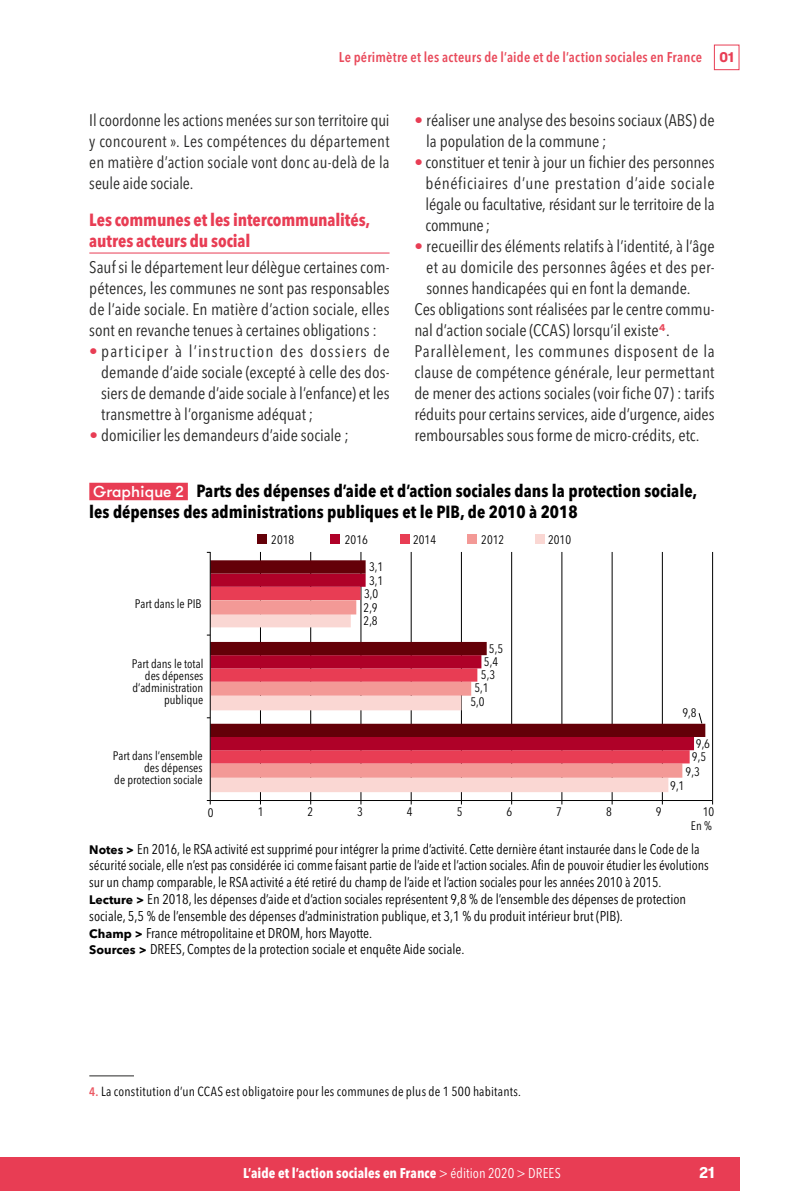
<style>
.page{position:relative;width:794px;height:1191px;background:#fff}
.page>*{position:absolute;margin:0;border:0;box-sizing:border-box;transform-origin:0 0}
.t1{font:700 condensed 17.5px/21px "Avenir Next LT Pro";color:#000}
.t2{font:700 condensed 17.5px/21px "Avenir Next LT Pro";letter-spacing:-.005em;color:#e83d54}
.t3{font:condensed 16.62px/21px "Avenir Next LT Pro";color:#272726;text-align:justify}
.t4{font:condensed 16.62px "Avenir Next LT Pro";letter-spacing:.035em;color:#272726}
.t5{font:700 15.75px "GT Walsheim";color:#fff}
.t6{font:condensed 14px/16.8px "Avenir Next LT Pro";color:#000}
.t7{font:600 condensed 14px "Avenir Next LT Pro";letter-spacing:.015em;color:#e94a5b}
.t8{font:700 condensed 14px "Avenir Next LT Pro";color:#fff}
.t9{font:condensed 13.12px "Avenir Next LT Pro";letter-spacing:.015em;color:#000}
.t10{font:condensed 12.25px/12.2px "Avenir Next LT Pro";color:#000;text-align:right}
.s1{font-family:"GT Walsheim Pro Trial";font-weight:700;font-stretch:normal;color:#e83d54}
.s2{color:#e83d54}
.s3{font-family:"GT Walsheim";font-weight:500;font-stretch:normal;font-size:15.75px;color:#fff}
.s4{font-weight:700;font-stretch:normal;font-size:12.25px}
.s5{font-weight:600;font-size:12.25px;color:#eb5762}
.s6{font-weight:400}
</style>
<div class="page">
<div style="left:714px;top:45px;width:25px;height:25px;border:1px solid #e83d54"></div>
<div style="left:0;top:1157px;width:739px;height:34px;background:#e83d54"></div>
<hr style="left:89px;top:253px;width:300px;height:1px;background:#e83d54">
<hr style="left:89px;top:1075px;width:45px;height:1px;background:#272726">
<div style="left:89px;top:483px;width:99px;height:17px;background:#e83d54"></div>
<div style="left:535px;top:534px;width:10px;height:10px;background:#fad7d3"></div>
<div style="left:467px;top:534px;width:10px;height:10px;background:#f39996"></div>
<div style="left:400px;top:534px;width:10px;height:10px;background:#e83d54"></div>
<div style="left:330px;top:534px;width:10px;height:10px;background:#af0128"></div>
<hr style="left:260px;top:552px;width:1px;height:248px;background:#000">
<hr style="left:310px;top:552px;width:1px;height:248px;background:#000">
<hr style="left:361px;top:552px;width:1px;height:248px;background:#000">
<hr style="left:411px;top:552px;width:1px;height:248px;background:#000">
<hr style="left:461px;top:552px;width:1px;height:248px;background:#000">
<hr style="left:511px;top:552px;width:1px;height:248px;background:#000">
<hr style="left:561px;top:552px;width:1px;height:248px;background:#000">
<hr style="left:612px;top:552px;width:1px;height:248px;background:#000">
<hr style="left:662px;top:552px;width:1px;height:248px;background:#000">
<hr style="left:712px;top:552px;width:1px;height:248px;background:#000">
<hr style="left:210px;top:800px;width:502px;height:1px;background:#000">
<div style="left:257px;top:534px;width:10px;height:10px;background:#640008"></div>
<div style="left:211px;top:777px;width:457px;height:15px;background:#fad7d3"></div>
<svg style="left:211px;top:763px;width:471px;height:14px;background:#f29795"></svg>
<svg style="left:211px;top:750px;width:478px;height:13px;background:#e73e55"></svg>
<div style="left:211px;top:737px;width:483px;height:13px;background:#af0128"></div>
<svg style="left:211px;top:560px;width:494px;height:177px"></svg>
<hr style="left:210px;top:552px;width:1px;height:248px;background:#000">
<p class="t7" style="left:339px;top:49px;width:396px">Le périmètre et les acteurs de l’aide et de l’action sociales en France <span class="s1">01</span></p>
<p class="t3" style="left:89px;top:110px;width:302px">Il coordonne les actions menées sur son territoire qui y concourent ». Les compétences du département en matière d’action sociale vont donc au-delà de la seule aide sociale.</p>
<p class="t2" style="left:89px;top:209px;width:282px">Les communes et les intercommunalités, autres acteurs du social</p>
<p class="t3" style="left:89px;top:257px;width:302px">Sauf si le département leur délègue certaines com&shy;pétences, les communes ne sont pas responsables de l’aide sociale. En matière d’action sociale, elles sont en revanche tenues à certaines obligations :</p>
<p class="t3" style="left:101px;top:341px;width:290px;text-indent:-12px"><span class="s2">•</span> participer à l’instruction des dossiers de demande d’aide sociale (excepté à celle des dos&shy;siers de demande d’aide sociale à l’enfance) et les transmettre à l’organisme adéquat ;</p>
<p class="t3" style="left:89px;top:425px;width:261px"><span class="s2">•</span> domicilier les demandeurs d’aide sociale ;</p>
<p class="t3" style="left:426px;top:110px;width:290px;text-indent:-12px"><span class="s2">•</span> réaliser une analyse des besoins sociaux (ABS) de la population de la commune ;</p>
<p class="t3" style="left:425px;top:152px;width:290px;text-indent:-11px"><span class="s2">•</span> constituer et tenir à jour un fichier des personnes bénéficiaires d’une prestation d’aide sociale légale ou facultative, résidant sur le territoire de la commune ;</p>
<p class="t3" style="left:414px;top:236px;width:302px"><span class="s2">•</span> recueillir des éléments relatifs à l’identité, à l’âge</p>
<p class="t3" style="left:426px;top:257px;width:290px">et au domicile des personnes âgées et des per-</p>
<p class="t3" style="left:426px;top:278px;width:263px">sonnes handicapées qui en font la demande.</p>
<p class="t3" style="left:414px;top:299px;width:302px">Ces obligations sont réalisées par le centre commu-</p>
<p class="t3" style="left:414px;top:320px;width:255px">nal d’action sociale (CCAS) lorsqu’il existe<sup>4</sup>.</p>
<p class="t4" style="left:414px;top:341px;width:302px">Parallèlement, les communes disposent de la</p>
<p class="t3" style="left:414px;top:362px;width:302px">clause de compétence générale, leur permettant</p>
<p class="t3" style="left:414px;top:383px;width:302px">de mener des actions sociales (voir fiche 07) : tarifs</p>
<p class="t3" style="left:414px;top:404px;width:302px">réduits pour certains services, aide d’urgence, aides</p>
<p class="t3" style="left:414px;top:425px;width:285px">remboursables sous forme de micro-crédits, etc.</p>
<p class="t1" style="left:89px;top:480px;width:609px"><span class="s3">Graphique 2</span> Parts des dépenses d’aide et d’action sociales dans la protection sociale, les dépenses des administrations publiques et le PIB, de 2010 à 2018</p>
<p class="t10" style="left:271px;top:533px;width:25px">2018</p>
<p class="t10" style="left:345px;top:533px;width:25px">2016</p>
<p class="t10" style="left:413px;top:533px;width:25px">2014</p>
<p class="t10" style="left:481px;top:533px;width:25px">2012</p>
<p class="t10" style="left:548px;top:533px;width:25px">2010</p>
<p class="t10" style="left:369px;top:561px;width:16px">3,1</p>
<p class="t10" style="left:369px;top:574px;width:16px">3,1</p>
<p class="t10" style="left:135px;top:598px;width:68px">Part dans le PIB</p>
<p class="t10" style="left:364px;top:588px;width:16px">3,0</p>
<p class="t10" style="left:363px;top:601px;width:16px">2,9</p>
<p class="t10" style="left:363px;top:614px;width:16px">2,8</p>
<p class="t10" style="left:489px;top:642px;width:16px">5,5</p>
<p class="t10" style="left:132px;top:657px;width:73px">Part dans le total des dépenses d’administration publique</p>
<p class="t10" style="left:481px;top:654px;width:19px;line-height:13.5px;text-align:left">5,4<br>5,3</p>
<p class="t10" style="left:474px;top:682px;width:16px">5,1</p>
<p class="t10" style="left:470px;top:695px;width:16px">5,0</p>
<p class="t10" style="left:682px;top:706px;width:16px">9,8</p>
<p class="t10" style="left:113px;top:749px;width:91px">Part dans l’ensemble des dépenses<br>de protection sociale</p>
<p class="t10" style="left:696px;top:737px;width:16px">9,6</p>
<p class="t10" style="left:692px;top:750px;width:16px">9,5</p>
<p class="t10" style="left:685px;top:766px;width:16px">9,3</p>
<p class="t10" style="left:670px;top:779px;width:16px">9,1</p>
<p class="t10" style="left:208px;top:806px;width:7px">0</p>
<p class="t10" style="left:258px;top:805px;width:7px">1</p>
<p class="t10" style="left:307px;top:805px;width:7px">2</p>
<p class="t10" style="left:357px;top:805px;width:7px">3</p>
<p class="t10" style="left:407px;top:805px;width:7px">4</p>
<p class="t10" style="left:457px;top:805px;width:7px">5</p>
<p class="t10" style="left:506px;top:805px;width:7px">6</p>
<p class="t10" style="left:556px;top:805px;width:7px">7</p>
<p class="t10" style="left:606px;top:805px;width:7px">8</p>
<p class="t10" style="left:656px;top:805px;width:7px">9</p>
<p class="t10" style="left:702px;top:805px;width:13px">10</p>
<p class="t10" style="left:691px;top:819px;width:22px">En %</p>
<p class="t6" style="left:89px;top:840px;width:621px"><span class="s4">Notes &gt;</span> En 2016, le RSA activité est supprimé pour intégrer la prime d’activité. Cette dernière étant instaurée dans le Code de la sécurité sociale, elle n’est pas considérée ici comme faisant partie de l’aide et l’action sociales. Afin de pouvoir étudier les évolutions sur un champ comparable, le RSA activité a été retiré du champ de l’aide et l’action sociales pour les années 2010 à 2015.<br><span class="s4">Lecture &gt;</span> En 2018, les dépenses d’aide et d’action sociales représentent 9,8 % de l’ensemble des dépenses de protection sociale, 5,5 % de l’ensemble des dépenses d’administration publique, et 3,1 % du produit intérieur brut (PIB).<br><span class="s4">Champ &gt;</span> France métropolitaine et DROM, hors Mayotte.<br><span class="s4">Sources &gt;</span> DREES, Comptes de la protection sociale et enquête Aide sociale.</p>
<p class="t9" style="left:89px;top:1083px;width:432px"><span class="s5">4.</span> La constitution d’un CCAS est obligatoire pour les communes de plus de 1 500 habitants.</p>
<p class="t8" style="left:243px;top:1165px;width:319px">L’aide et l’action sociales en France <span class="s6">&gt; édition 2020 &gt; DREES</span></p>
<p class="t5" style="left:699px;top:1162px;width:17px">21</p>
</div>
